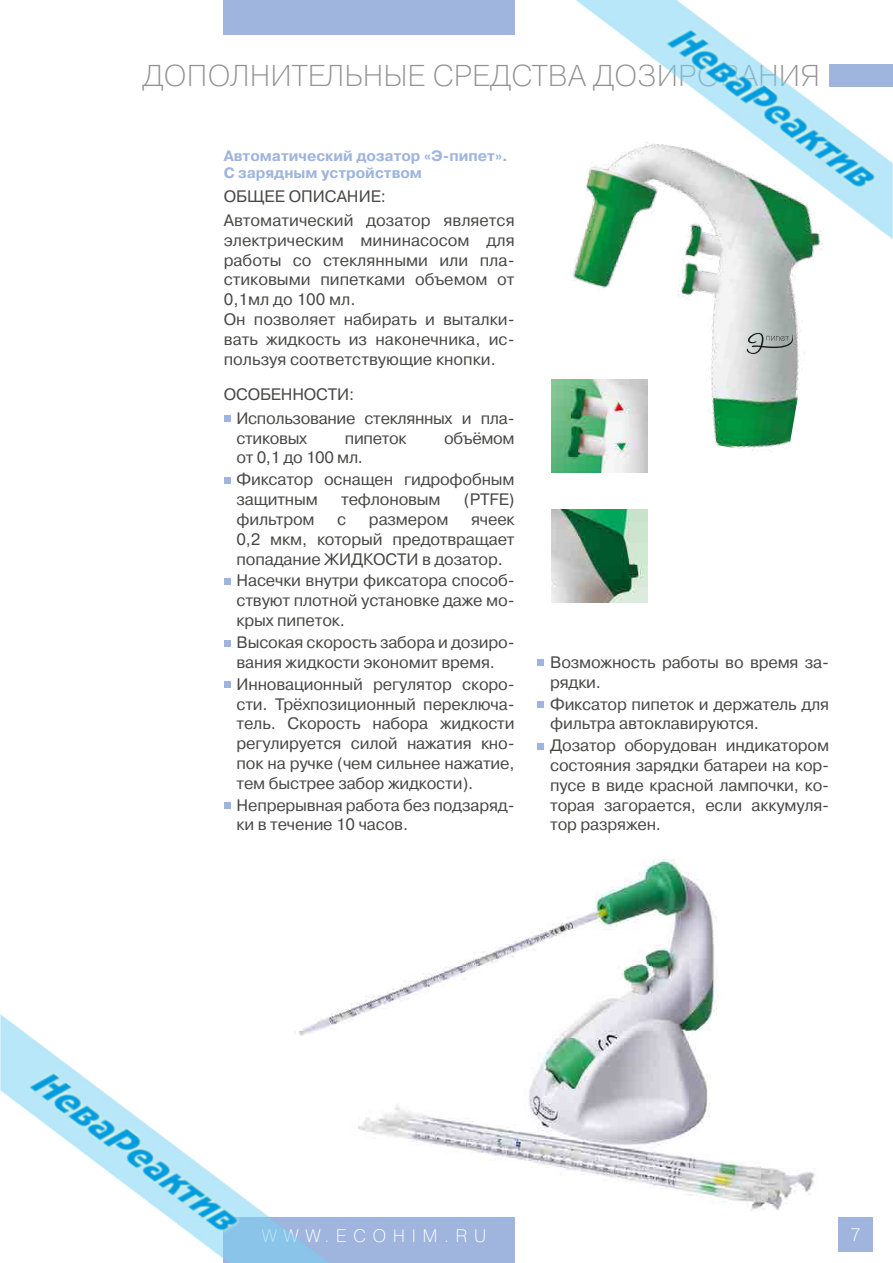
<style>
.page{position:relative;width:893px;height:1263px;background:#fff}
.page>*{position:absolute;margin:0;border:0;box-sizing:border-box;transform-origin:0 0}
.t1{font:30px "Pragmatica Light C";color:#919291}
.t2{font:18px "Pragmatica Light C";letter-spacing:.36em;color:#fff}
.t3{font:16.5px/19.8px "Pragmatica C";letter-spacing:-.01em;color:#484847}
.t4{font:700 15px/16.5px "Pragmatica C";color:#9fb5de}
</style>
<div class="page">
<img style="left:0;top:0;width:893px;height:1263px">
<h1 class="t1" style="left:142px;top:59px;width:674px">ДОПОЛНИТЕЛЬНЫЕ СРЕДСТВА ДОЗИРОВАНИЯ</h1>
<p class="t4" style="left:224px;top:148px;width:285px">Автоматический дозатор «Э-пипет».<br>С зарядным устройством</p>
<p class="t3" style="left:224px;top:186px;width:78px">Общее описание</p>
<p class="t3" style="left:224px;top:184px;width:292px;line-height:24px;text-indent:157px">:<br>Автоматический дозатор является</p>
<p class="t3" style="left:224px;top:230px;width:292px">электрическим мининасосом для работы со стеклянными или пла&shy;стиковыми пипетками объемом от<br>0,1мл до 100 мл.<br>Он позволяет набирать и выталки&shy;вать жидкость из наконечника, ис&shy;пользуя соответствующие кнопки.</p>
<p class="t3" style="left:224px;top:384px;width:25px">Особенности</p>
<p class="t3" style="left:237px;top:382px;width:280px;line-height:24px;text-indent:113px">:<br>Использование стеклянных и пла-</p>
<p class="t3" style="left:237px;top:428px;width:72px">стиковых</p>
<p class="t3" style="left:345px;top:428px;width:63px">пипеток</p>
<p class="t3" style="left:444px;top:428px;width:72px">объёмом</p>
<p class="t3" style="left:237px;top:447px;width:280px;line-height:21.9px">от 0,1 до 100 мл.<br>Фиксатор оснащен гидрофобным</p>
<p class="t3" style="left:237px;top:490px;width:83px">защитным</p>
<p class="t3" style="left:341px;top:490px;width:101px">тефлоновым</p>
<p class="t3" style="left:464px;top:490px;width:52px">(PTFE)</p>
<p class="t3" style="left:237px;top:509px;width:80px">фильтром</p>
<p class="t3" style="left:337px;top:509px;width:11px">с</p>
<p class="t3" style="left:369px;top:509px;width:81px">размером</p>
<p class="t3" style="left:237px;top:509px;width:280px;text-align:justify;text-indent:235px">ячеек 0,2 мкм, который предотвращает попадание ЖИДКОСТИ в дозатор.</p>
<p class="t3" style="left:237px;top:571px;width:280px;text-align:justify">Насечки внутри фиксатора способ&shy;ствуют плотной установке даже мо&shy;крых пипеток.</p>
<p class="t3" style="left:237px;top:632px;width:280px">Высокая скорость забора и дозиро&shy;вания жидкости экономит время.</p>
<p class="t3" style="left:237px;top:674px;width:280px;text-align:justify">Инновационный регулятор скоро&shy;сти. Трёхпозиционный переключа&shy;тель. Скорость набора жидкости регулируется силой нажатия кно&shy;пок на ручке (чем сильнее нажатие, тем быстрее забор жидкости).</p>
<p class="t3" style="left:237px;top:795px;width:280px">Непрерывная работа без подзаряд&shy;ки в течение 10 часов.</p>
<p class="t3" style="left:550px;top:652px;width:281px">Возможность работы во время за&shy;рядки.</p>
<p class="t3" style="left:550px;top:694px;width:281px">Фиксатор пипеток и держатель для фильтра автоклавируются.</p>
<p class="t3" style="left:550px;top:736px;width:281px;text-align:justify">Дозатор оборудован индикатором состояния зарядки батареи на кор&shy;пусе в виде красной лампочки, ко&shy;торая загорается, если аккумуля&shy;тор разряжен.</p>
<p class="t2" style="left:262px;top:1226px;width:226px">WWW.ECOHIM.RU</p>
<p class="t2" style="left:850px;top:1225px;width:12px">7</p>
</div>
